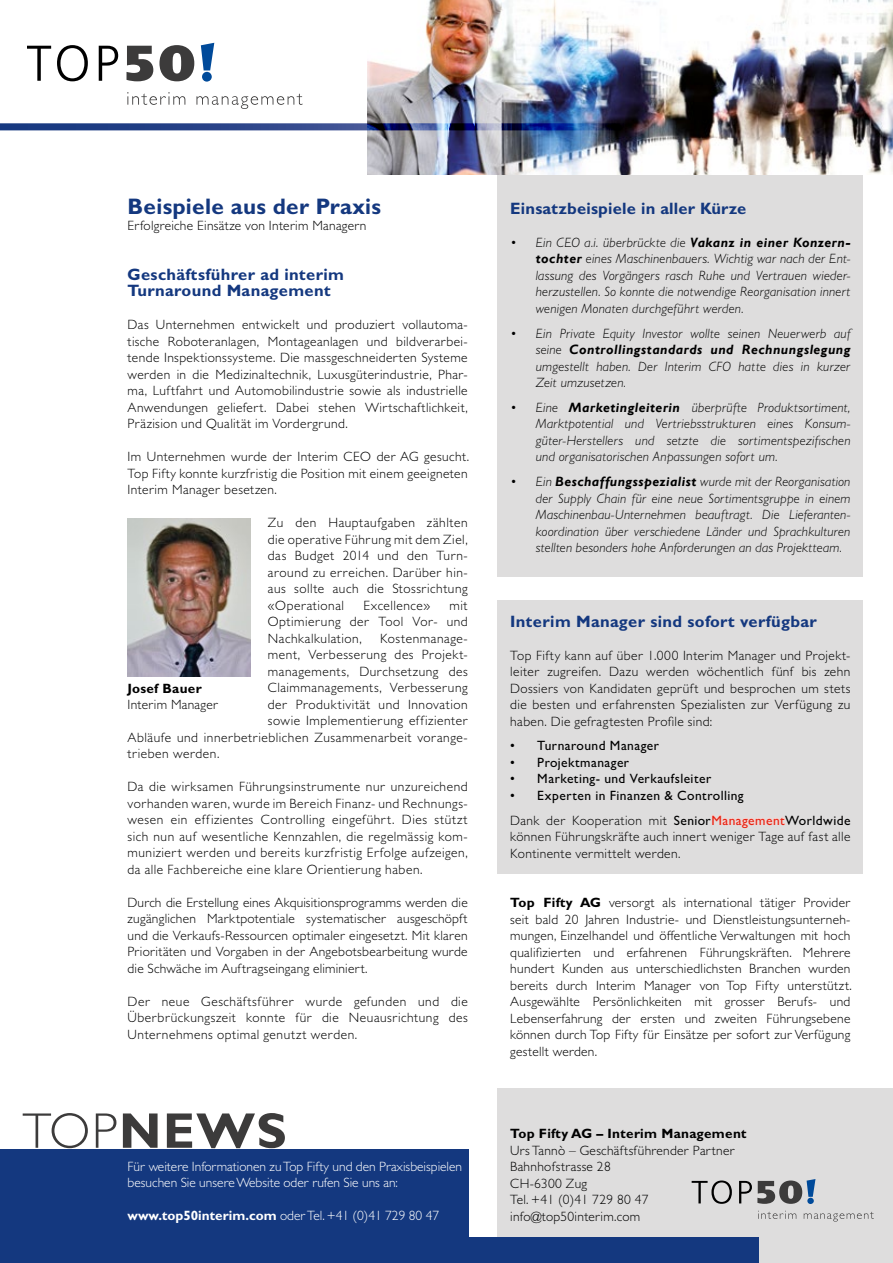
<style>
.page{position:relative;width:893px;height:1263px;background:#fff}
.page>*{position:absolute;margin:0;border:0;box-sizing:border-box;transform-origin:0 0}
.t1{font:700 22.5px "Gill Sans MT Std";letter-spacing:.01em;color:#14387f}
.t2{font:700 16.5px/16.5px "Gill Sans MT Std";letter-spacing:.02em;color:#14387f}
.t3{font:300 13.5px/16.5px "Gill Sans MT Std";letter-spacing:.03em;color:#000;text-align:justify}
.t4{font:italic 300 13.5px/16.5px "Gill Sans MT Std";letter-spacing:.02em;color:#000;text-align:justify}
.t5{font:300 13.5px/16.5px "Gill Sans MT Std";color:#fff}
.t6{font:500 13.5px/24.8px "Gill Sans MT Std";letter-spacing:.03em;color:#000}
.t7{font:italic 700 13.5px "Gill Sans";letter-spacing:.035em;color:#000}
.t8{font:700 13.5px "Gill Sans MT Std";letter-spacing:.02em;color:#000}
.s1{font-weight:700}
.s2{font-family:"Gill Sans";font-weight:700}
.s3{font-family:"Gill Sans MT Std";font-weight:300}
.s4{font-weight:300}
.s5{color:#e42313}
</style>
<div class="page">
<div style="left:497px;top:600px;width:366px;height:274px;background:#dedddd"></div>
<div style="left:497px;top:1088px;width:396px;height:175px;background:#dedddd"></div>
<div style="left:0;top:1149px;width:469px;height:114px;background:#14387f"></div>
<div style="left:277px;top:1237px;width:482px;height:26px;background:#14387f"></div>
<div style="left:497px;top:166px;width:366px;height:411px;background:#dedddd"></div>
<img style="left:368px;top:0;width:525px;height:174px">
<svg style="left:0;top:123px;width:627px;height:7px"></svg>
<svg style="left:712px;top:815px;width:73px;height:13px"></svg>
<svg style="left:23px;top:1113px;width:262px;height:35px"></svg>
<svg style="left:127px;top:92px;width:176px;height:17px"></svg>
<svg style="left:201px;top:43px;width:13px;height:39px"></svg>
<svg style="left:127px;top:45px;width:67px;height:36px"></svg>
<svg style="left:27px;top:45px;width:91px;height:36px"></svg>
<svg style="left:758px;top:1211px;width:116px;height:10px"></svg>
<svg style="left:692px;top:1179px;width:123px;height:25px"></svg>
<img style="left:128px;top:519px;width:123px;height:157px">
<h1 class="t1" style="left:128px;top:192px;width:255px">Beispiele aus der Praxis</h1>
<p class="t3" style="left:128px;top:217px;width:240px">Erfolgreiche Einsätze von Interim Managern</p>
<p class="t2" style="left:128px;top:266px;width:218px">Geschäftsführer ad interim<br>Turnaround Management</p>
<p class="t3" style="left:128px;top:316px;width:342px">Das Unternehmen entwickelt und produziert vollautoma&shy;tische Roboteranlagen, Montageanlagen und bildverarbei&shy;tende Inspektionssysteme. Die massgeschneiderten Systeme werden in die Medizinaltechnik, Luxusgüterindustrie, Phar&shy;ma, Luftfahrt und Automobilindustrie sowie als industrielle Anwendungen geliefert. Dabei stehen Wirtschaftlichkeit, Präzision und Qualität im Vordergrund.</p>
<p class="t3" style="left:128px;top:448px;width:343px">Im Unternehmen wurde der Interim CEO der AG gesucht.<br>Top Fifty konnte kurzfristig die Position mit einem geeigneten Interim Manager besetzen.</p>
<p class="t3" style="left:268px;top:514px;width:201px">Zu den Hauptaufgaben zählten die operative Führung mit dem Ziel, das Budget 2014 und den Turn&shy;around zu erreichen. Darüber hin&shy;aus sollte auch die Stossrichtung «Operational</p>
<p class="t3" style="left:268px;top:597px;width:201px;text-indent:182px">mit Optimierung der Tool Vor- und Nachkalkulation,</p>
<p class="t3" style="left:363px;top:597px;width:68px">Excellence»</p>
<p class="t3" style="left:380px;top:630px;width:89px">Kostenmanage-</p>
<p class="t3" style="left:268px;top:646px;width:201px">ment, Verbesserung des Projekt-</p>
<p class="t3" style="left:268px;top:663px;width:201px">managements, Durchsetzung des</p>
<p class="t3" style="left:268px;top:679px;width:201px">Claimmanagements, Verbesserung</p>
<p class="t3" style="left:268px;top:696px;width:201px">der Produktivität und Innovation</p>
<p class="t3" style="left:268px;top:712px;width:201px">sowie Implementierung effizienter</p>
<p class="t3" style="left:128px;top:729px;width:342px">Abläufe und innerbetrieblichen Zusammenarbeit vorange-</p>
<p class="t3" style="left:128px;top:745px;width:93px">trieben werden.</p>
<p class="t3" style="left:128px;top:778px;width:342px">Da die wirksamen Führungsinstrumente nur unzureichend vorhanden waren, wurde im Bereich Finanz- und Rechnungs&shy;wesen ein effizientes Controlling eingeführt. Dies stützt sich nun auf wesentliche Kennzahlen, die regelmässig kom&shy;muniziert werden und bereits kurzfristig Erfolge aufzeigen, da alle Fachbereiche eine klare Orientierung haben.</p>
<p class="t3" style="left:128px;top:894px;width:342px">Durch die Erstellung eines Akquisitionsprogramms werden die zugänglichen Marktpotentiale systematischer ausgeschöpft und die Verkaufs-Ressourcen optimaler eingesetzt. Mit klaren Prioritäten und Vorgaben in der Angebotsbearbeitung wurde die Schwäche im Auftragseingang eliminiert.</p>
<p class="t3" style="left:128px;top:993px;width:342px">Der neue Geschäftsführer wurde gefunden und die Überbrückungszeit konnte für die Neuausrichtung des Unternehmens optimal genutzt werden.</p>
<p class="t8" style="left:128px;top:680px;width:76px">Josef Bauer</p>
<p class="t3" style="left:128px;top:696px;width:92px">Interim Manager</p>
<p class="t5" style="left:128px;top:1158px;width:336px">Für weitere Informationen zu Top Fifty und den Praxisbeispielen besuchen Sie unsere Website oder rufen Sie uns an:</p>
<p class="t5" style="left:128px;top:1207px;width:313px"><span class="s1">www.top50interim.com</span> oder Tel. +41 (0)41 729 80 47</p>
<p class="t2" style="left:510px;top:200px;width:238px">Einsatzbeispiele in aller Kürze</p>
<p class="t4" style="left:536px;top:234px;width:316px;text-indent:-26px">• Ein CEO a.i. überbrückte die <span class="s2">Vakanz in einer Konzern&shy;tochter</span> eines Maschinenbauers. Wichtig war nach der Ent&shy;lassung des Vorgängers rasch Ruhe und Vertrauen wieder&shy;herzustellen. So konnte die notwendige Reorganisation innert wenigen Monaten durchgeführt werden.</p>
<p class="t4" style="left:510px;top:325px;width:342px">• Ein Private Equity Investor wollte seinen Neuerwerb auf</p>
<p class="t7" style="left:536px;top:342px;width:316px"><span class="s3">seine</span> Controllingstandards und Rechnungslegung</p>
<p class="t4" style="left:536px;top:358px;width:316px">umgestellt haben. Der Interim CFO hatte dies in kurzer<br>Zeit umzusetzen.</p>
<p class="t4" style="left:536px;top:399px;width:316px;text-indent:-26px">• Eine <span class="s2">Marketingleiterin</span> überprüfte Produktsortiment, Marktpotential und Vertriebsstrukturen eines Konsum&shy;güter-Herstellers und setzte die sortimentspezifischen und organisatorischen Anpassungen sofort um.</p>
<p class="t4" style="left:536px;top:473px;width:316px;text-indent:-26px">• Ein <span class="s2">Beschaffungsspezialist</span> wurde mit der Reorganisation der Supply Chain für eine neue Sortimentsgruppe in einem Maschinenbau-Unternehmen beauftragt. Die Lieferanten&shy;koordination über verschiedene Länder und Sprachkulturen stellten besonders hohe Anforderungen an das Projektteam.</p>
<p class="t2" style="left:510px;top:612px;width:308px">Interim Manager sind sofort verfügbar</p>
<p class="t3" style="left:510px;top:646px;width:342px">Top Fifty kann auf über 1.000 Interim Manager und Projekt&shy;leiter zugreifen. Dazu werden wöchentlich fünf bis zehn Dossiers von Kandidaten geprüft und besprochen um stets die besten und erfahrensten Spezialisten zur Verfügung zu haben. Die gefragtesten Profile sind:</p>
<p class="t6" style="left:510px;top:733px;width:150px">• Turnaround Manager</p>
<p class="t6" style="left:510px;top:750px;width:120px">• Projektmanager</p>
<p class="t6" style="left:510px;top:766px;width:203px">• Marketing- und Verkaufsleiter</p>
<p class="t6" style="left:510px;top:783px;width:342px">• Experten in Finanzen &amp; Controlling<br><span class="s4">Dank der Kooperation mit</span> Senior<span class="s5">Management</span>Worldwide</p>
<p class="t3" style="left:510px;top:828px;width:342px">können Führungskräfte auch innert weniger Tage auf fast alle<br>Kontinente vermittelt werden.</p>
<p class="t3" style="left:510px;top:894px;width:343px"><span class="s1">Top Fifty AG</span> versorgt als international tätiger Provider seit bald 20 Jahren Industrie- und Dienstleistungsunterneh&shy;mungen, Einzelhandel und öffentliche Verwaltungen mit hoch qualifizierten und erfahrenen Führungskräften. Mehrere hundert Kunden aus unterschiedlichsten Branchen wurden bereits durch Interim Manager von Top Fifty unterstützt.<br>Ausgewählte Persönlichkeiten mit grosser Berufs- und Lebenserfahrung der ersten und zweiten Führungsebene können durch Top Fifty für Einsätze per sofort zur Verfügung gestellt werden.</p>
<p class="t8" style="left:510px;top:1125px;width:238px">Top Fifty AG – Interim Management</p>
<p class="t3" style="left:510px;top:1141px;width:226px;text-align:left">Urs Tannò – Geschäftsführender Partner<br>Bahnhofstrasse 28<br>CH-6300 Zug<br>Tel. +41 (0)41 729 80 47 info@top50interim.com</p>
</div>
